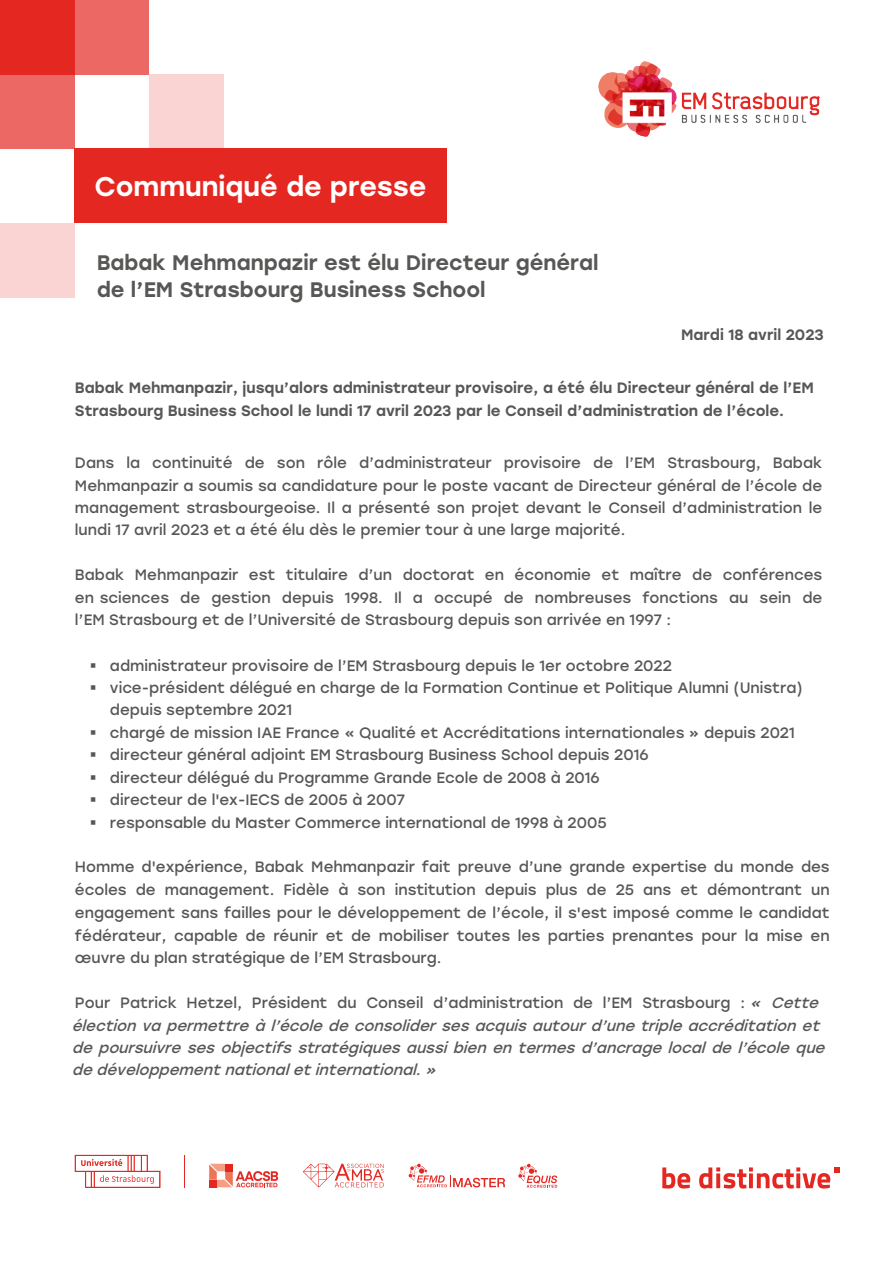
<style>
.page{position:relative;width:893px;height:1263px;background:#fff}
.page>*{position:absolute;margin:0;border:0;box-sizing:border-box;transform-origin:0 0}
.t1{font:500 27px "Stolzl";color:#fff}
.t2{font:500 21px/27px "Stolzl";color:#575756}
.t3{font:15px/23px "Stolzl";color:#575756;text-align:justify}
.t4{font:italic 15px/22.2px "Stolzl";color:#575756}
.t5{font:500 15px/22.5px "Stolzl";color:#575756}
.s1{font-style:normal}
</style>
<div class="page">
<div style="left:0;top:0;width:74px;height:74px;background:#e52721"></div>
<div style="left:74px;top:0;width:75px;height:74px;background:#ec6864"></div>
<div style="left:0;top:74px;width:74px;height:75px;background:#ec6864"></div>
<div style="left:0;top:223px;width:74px;height:75px;background:#f9d4d3"></div>
<div style="left:74px;top:149px;width:372px;height:74px;background:#e52721"></div>
<div style="left:149px;top:74px;width:74px;height:75px;background:#f9d4d3"></div>
<svg style="left:75px;top:1155px;width:85px;height:33px"></svg>
<svg style="left:303px;top:1164px;width:81px;height:23px"></svg>
<svg style="left:409px;top:1164px;width:96px;height:23px"></svg>
<hr style="left:184px;top:1155px;width:1px;height:32px;background:#e52721">
<svg style="left:209px;top:1164px;width:69px;height:23px"></svg>
<svg style="left:518px;top:1164px;width:39px;height:24px"></svg>
<svg style="left:662px;top:1167px;width:177px;height:21px"></svg>
<img style="left:598px;top:62px;width:221px;height:74px">
<h1 class="t1" style="left:94px;top:168px;width:334px">Communiqué de presse</h1>
<h2 class="t2" style="left:97px;top:248px;width:503px">Babak Mehmanpazir est élu Directeur général de l’EM Strasbourg Business School</h2>
<p class="t5" style="left:681px;top:323px;width:144px">Mardi 18 avril 2023</p>
<p class="t5" style="left:75px;top:376px;width:740px">Babak Mehmanpazir, jusqu’alors administrateur provisoire, a été élu Directeur général de l’EM<br>Strasbourg Business School le lundi 17 avril 2023 par le Conseil d’administration de l’école.</p>
<p class="t3" style="left:75px;top:451px;width:749px;line-height:22.2px">Dans la continuité de son rôle d’administrateur provisoire de l’EM Strasbourg, Babak Mehmanpazir a soumis sa candidature pour le poste vacant de Directeur général de l’école de management strasbourgeoise. Il a présenté son projet devant le Conseil d’administration le lundi 17 avril 2023 et a été élu dès le premier tour à une large majorité.</p>
<p class="t3" style="left:75px;top:563px;width:749px;line-height:22.5px">Babak Mehmanpazir est titulaire d’un doctorat en économie et maître de conférences en sciences de gestion depuis 1998. Il a occupé de nombreuses fonctions au sein de l’EM Strasbourg et de l’Université de Strasbourg depuis son arrivée en 1997 :</p>
<p class="t3" style="left:90px;top:653px;width:583px">▪ administrateur provisoire de l’EM Strasbourg depuis le 1er octobre 2022</p>
<p class="t3" style="left:110px;top:675px;width:694px;line-height:22.5px;text-indent:-20px">▪ vice-président délégué en charge de la Formation Continue et Politique Alumni (Unistra) depuis septembre 2021</p>
<p class="t3" style="left:90px;top:720px;width:706px">▪ chargé de mission IAE France « Qualité et Accréditations internationales » depuis 2021</p>
<p class="t3" style="left:90px;top:743px;width:560px">▪ directeur général adjoint EM Strasbourg Business School depuis 2016</p>
<p class="t3" style="left:90px;top:765px;width:511px">▪ directeur délégué du Programme Grande Ecole de 2008 à 2016</p>
<p class="t3" style="left:90px;top:788px;width:316px">▪ directeur de l'ex-IECS de 2005 à 2007</p>
<p class="t3" style="left:90px;top:810px;width:518px">▪ responsable du Master Commerce international de 1998 à 2005</p>
<p class="t3" style="left:75px;top:854px;width:756px">Homme d'expérience, Babak Mehmanpazir fait preuve d’une grande expertise du monde des écoles de management. Fidèle à son institution depuis plus de 25 ans et démontrant un engagement sans failles pour le développement de l’école, il s'est imposé comme le candidat fédérateur, capable de réunir et de mobiliser toutes les parties prenantes pour la mise en œuvre du plan stratégique de l’EM Strasbourg.</p>
<p class="t4" style="left:72px;top:991px;width:759px"><span class="s1">Pour Patrick Hetzel, Président du Conseil d’administration de l’EM Strasbourg :</span> « Cette électionva permettreà l’écoledeconsolidersesacquisautourd’unetripleaccréditationet de poursuivre ses objectifs stratégiques aussi bien en termes d’ancrage local de l’école que dedéveloppementnationaletinternational.»</p>
</div>
